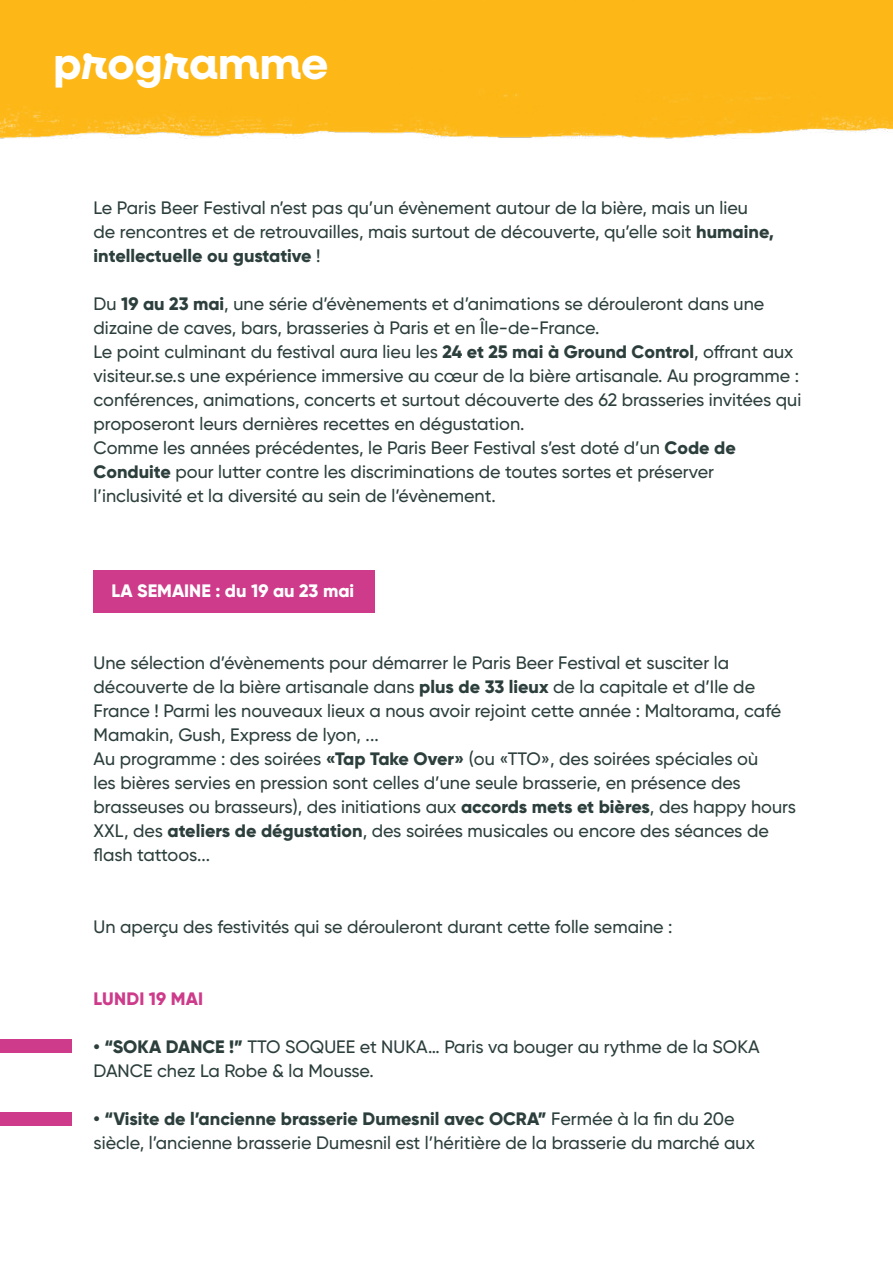
<style>
.page{position:relative;width:893px;height:1263px;background:#fff}
.page>*{position:absolute;margin:0;border:0;box-sizing:border-box;transform-origin:0 0}
.t1{font:700 45px "Neulis Cursive";letter-spacing:-.005em;color:#fff}
.t2{font:500 18px/24px "Gilroy";color:#2c3f3c}
.t3{font:800 18px "Gilroy";color:#fff}
.t4{font:800 18px "Gilroy";letter-spacing:.01em;color:#cd3b8a}
.s1{font-weight:800}
.s2{font-weight:700}
</style>
<div class="page">
<div style="left:0;top:0;width:893px;height:139px;background:#fdb817"></div>
<div style="left:94px;top:570px;width:281px;height:42px;background:#cd3b8a"></div>
<div style="left:0;top:1040px;width:71px;height:13px;background:#cd3b8a"></div>
<div style="left:0;top:1113px;width:71px;height:13px;background:#cd3b8a"></div>
<h1 class="t1" style="left:53px;top:30px;width:277px">programme</h1>
<p class="t2" style="left:94px;top:196px;width:682px">Le Paris Beer Festival n’est pas qu’un évènement autour de la bière, mais un lieu de rencontres et de retrouvailles, mais surtout de découverte, qu’elle soit <span class="s1">humaine, intellectuelle ou gustative</span> !</p>
<p class="t2" style="left:94px;top:292px;width:709px">Du <span class="s1">19 au 23 mai</span>, une série d’évènements et d’animations se dérouleront dans une dizaine de caves, bars, brasseries à Paris et en Île-de-France.<br>Le point culminant du festival aura lieu les <span class="s1">24 et 25 mai à Ground Control</span>, offrant aux visiteur.se.s une expérience immersive au cœur de la bière artisanale. Au programme : conférences, animations, concerts et surtout découverte des 62 brasseries invitées qui proposeront leurs dernières recettes en dégustation.<br>Comme les années précédentes, le Paris Beer Festival s’est doté d’un <span class="s1">Code de Conduite</span> pour lutter contre les discriminations de toutes sortes et préserver l’inclusivité et la diversité au sein de l’évènement.</p>
<p class="t3" style="left:112px;top:579px;width:244px">LA SEMAINE : du 19 au 23 mai</p>
<p class="t2" style="left:94px;top:650px;width:704px">Une sélection d’évènements pour démarrer le Paris Beer Festival et susciter la découverte de la bière artisanale dans <span class="s1">plus de 33 lieux</span> de la capitale et d’Ile de France ! Parmi les nouveaux lieux a nous avoir rejoint cette année : Maltorama, café Mamakin, Gush, Express de lyon, ...<br>Au programme : des soirées <span class="s1">«Tap Take Over»</span> (ou «TTO», des soirées spéciales où<br>les bières servies en pression sont celles d’une seule brasserie, en présence des brasseuses ou brasseurs), des initiations aux <span class="s1">accords mets et bières</span>, des happy hours XXL, des <span class="s1">ateliers de dégustation</span>, des soirées musicales ou encore des séances de flash tattoos...</p>
<p class="t2" style="left:94px;top:914px;width:580px">Un aperçu des festivités qui se dérouleront durant cette folle semaine :</p>
<p class="t4" style="left:94px;top:987px;width:111px">LUNDI 19 MAI</p>
<p class="t2" style="left:94px;top:1034px;width:668px"><span class="s2">•</span> <span class="s1">“SOKA DANCE !”</span> TTO SOQUEE et NUKA… Paris va bouger au rythme de la SOKA<br>DANCE chez La Robe &amp; la Mousse.</p>
<p class="t2" style="left:94px;top:1106px;width:663px"><span class="s2">•</span> <span class="s1">“Visite de l’ancienne brasserie Dumesnil avec OCRA”</span> Fermée à la fin du 20e siècle, l’ancienne brasserie Dumesnil est l’héritière de la brasserie du marché aux</p>
</div>
